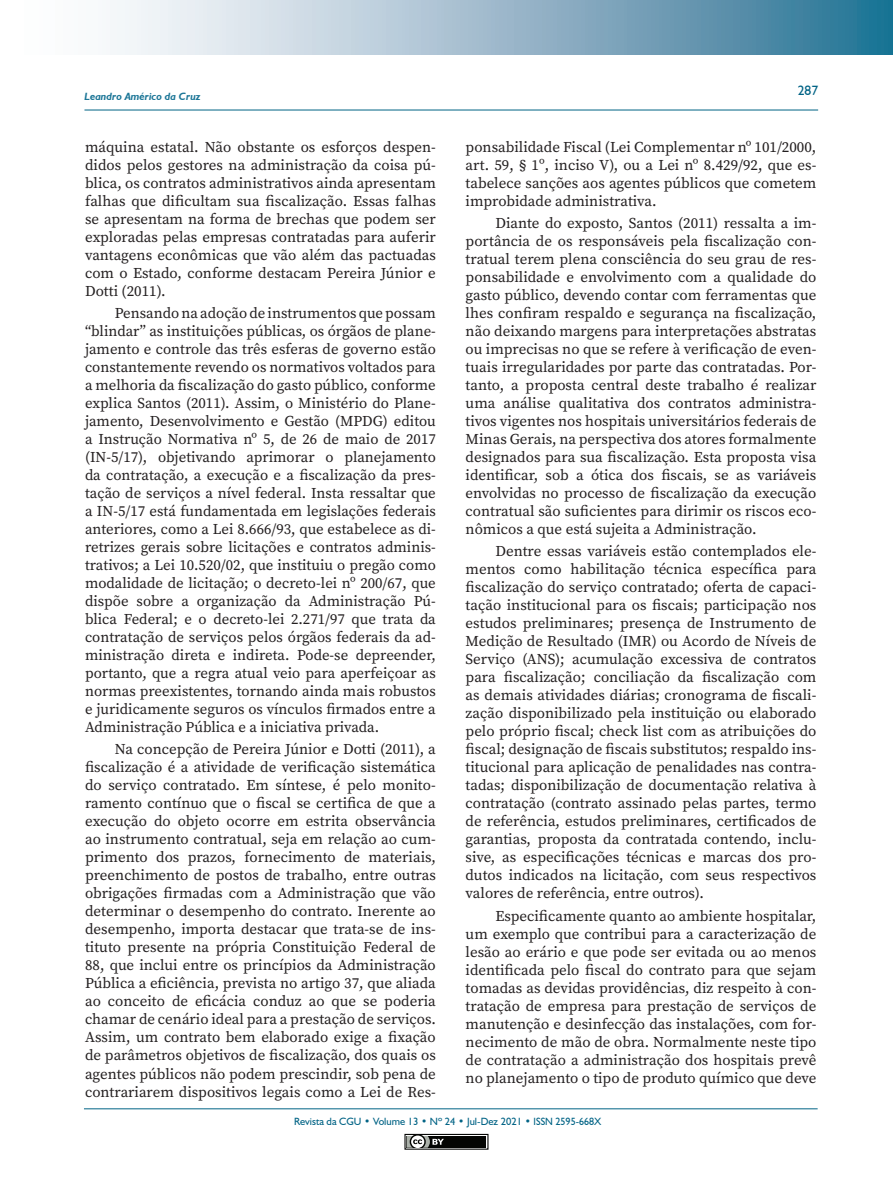
<style>
.page{position:relative;width:893px;height:1191px;background:#fff}
.page>*{position:absolute;margin:0;border:0;box-sizing:border-box;transform-origin:0 0}
.TEXTO_DUAS_COLUNAS{font:15px/18px "Source Serif Variable";color:#231f20;text-align:justify}
.t1{font:13.5px "Humanist 521 BT";color:#006385}
.t2{font:10.5px "Humanist 521 BT";color:#006385}
.t3{font:italic 700 10.5px "Humanist 521 BT";color:#1c7697}
</style>
<div class="page">
<svg style="left:110px;top:0;width:783px;height:54px;background:#96b7c9"></svg>
<hr style="left:84px;top:110px;width:734px;height:1px;background:#006385">
<hr style="left:84px;top:1108px;width:734px;height:1px;background:#006385">
<div style="left:404px;top:1133px;width:84px;height:16px;border:1px solid #040503"></div>
<div style="left:407px;top:1135px;width:79px;height:12px;background:#040503"></div>
<svg style="left:404px;top:1133px;width:40px;height:17px"></svg>
<p class="t3" style="left:84px;top:90px;width:118px">Leandro Américo da Cruz</p>
<p class="TEXTO_DUAS_COLUNAS" style="left:85px;top:138px;width:352px">máquina estatal. Não obstante os esforços despen&shy;didos pelos gestores na administração da coisa pú&shy;blica, os contratos administrativos ainda apresentam falhas que dificultam sua fiscalização. Essas falhas se apresentam na forma de brechas que podem ser exploradas pelas empresas contratadas para auferir vantagens econômicas que vão além das pactuadas com o Estado, conforme destacam Pereira Júnior e Dotti (2011).</p>
<p class="TEXTO_DUAS_COLUNAS" style="left:85px;top:304px;width:352px;text-indent:30px">Pensando na adoção de instrumentos que possam “blindar” as instituições públicas, os órgãos de plane&shy;jamento e controle das três esferas de governo estão constantemente revendo os normativos voltados para a melhoria da fiscalização do gasto público, conforme explica Santos (2011). Assim, o Ministério do Plane&shy;jamento, Desenvolvimento e Gestão (MPDG) editou a Instrução Normativa nº 5, de 26 de maio de 2017 (IN-5/17), objetivando aprimorar o planejamento da contratação, a execução e a fiscalização da pres&shy;tação de serviços a nível federal. Insta ressaltar que a IN-5/17 está fundamentada em legislações federais anteriores, como a Lei 8.666/93, que estabelece as di&shy;retrizes gerais sobre licitações e contratos adminis&shy;trativos; a Lei 10.520/02, que instituiu o pregão como modalidade de licitação; o decreto-lei nº 200/67, que dispõe sobre a organização da Administração Pú&shy;blica Federal; e o decreto-lei 2.271/97 que trata da contratação de serviços pelos órgãos federais da ad&shy;ministração direta e indireta. Pode-se depreender, portanto, que a regra atual veio para aperfeiçoar as normas preexistentes, tornando ainda mais robustos e juridicamente seguros os vínculos firmados entre a Administração Pública e a iniciativa privada.</p>
<p class="TEXTO_DUAS_COLUNAS" style="left:85px;top:740px;width:352px;text-indent:30px">Na concepção de Pereira Júnior e Dotti (2011), a fiscalização é a atividade de verificação sistemática do serviço contratado. Em síntese, é pelo monito&shy;ramento contínuo que o fiscal se certifica de que a execução do objeto ocorre em estrita observância ao instrumento contratual, seja em relação ao cum&shy;primento dos prazos, fornecimento de materiais, preenchimento de postos de trabalho, entre outras obrigações firmadas com a Administração que vão determinar o desempenho do contrato. Inerente ao desempenho, importa destacar que trata-se de ins&shy;tituto presente na própria Constituição Federal de 88, que inclui entre os princípios da Administração Pública a eficiência, prevista no artigo 37, que aliada ao conceito de eficácia conduz ao que se poderia chamar de cenário ideal para a prestação de serviços.<br>Assim, um contrato bem elaborado exige a fixação de parâmetros objetivos de fiscalização, dos quais os agentes públicos não podem prescindir, sob pena de contrariarem dispositivos legais como a Lei de Res-</p>
<p class="t1" style="left:798px;top:83px;width:22px">287</p>
<p class="TEXTO_DUAS_COLUNAS" style="left:466px;top:138px;width:352px">ponsabilidade Fiscal (Lei Complementar nº 101/2000, art. 59, § 1º, inciso V), ou a Lei nº 8.429/92, que es&shy;tabelece sanções aos agentes públicos que cometem improbidade administrativa.</p>
<p class="TEXTO_DUAS_COLUNAS" style="left:466px;top:214px;width:352px;text-indent:30px">Diante do exposto, Santos (2011) ressalta a im&shy;portância de os responsáveis pela fiscalização con&shy;tratual terem plena consciência do seu grau de res&shy;ponsabilidade e envolvimento com a qualidade do gasto público, devendo contar com ferramentas que lhes confiram respaldo e segurança na fiscalização, não deixando margens para interpretações abstratas ou imprecisas no que se refere à verificação de even&shy;tuais irregularidades por parte das contratadas. Por&shy;tanto, a proposta central deste trabalho é realizar uma análise qualitativa dos contratos administra&shy;tivos vigentes nos hospitais universitários federais de Minas Gerais, na perspectiva dos atores formalmente designados para sua fiscalização. Esta proposta visa identificar, sob a ótica dos fiscais, se as variáveis envolvidas no processo de fiscalização da execução contratual são suficientes para dirimir os riscos eco&shy;nômicos a que está sujeita a Administração.</p>
<p class="TEXTO_DUAS_COLUNAS" style="left:466px;top:542px;width:352px;text-indent:30px">Dentre essas variáveis estão contemplados ele&shy;mentos como habilitação técnica específica para fiscalização do serviço contratado; oferta de capaci&shy;tação institucional para os fiscais; participação nos estudos preliminares; presença de Instrumento de Medição de Resultado (IMR) ou Acordo de Níveis de Serviço (ANS); acumulação excessiva de contratos para fiscalização; conciliação da fiscalização com as demais atividades diárias; cronograma de fiscali&shy;zação disponibilizado pela instituição ou elaborado pelo próprio fiscal; check list com as atribuições do fiscal; designação de fiscais substitutos; respaldo ins&shy;titucional para aplicação de penalidades nas contra&shy;tadas; disponibilização de documentação relativa à contratação (contrato assinado pelas partes, termo de referência, estudos preliminares, certificados de garantias, proposta da contratada contendo, inclu&shy;sive, as especificações técnicas e marcas dos pro&shy;dutos indicados na licitação, com seus respectivos valores de referência, entre outros).</p>
<p class="TEXTO_DUAS_COLUNAS" style="left:466px;top:906px;width:352px;text-indent:30px">Especificamente quanto ao ambiente hospitalar, um exemplo que contribui para a caracterização de lesão ao erário e que pode ser evitada ou ao menos identificada pelo fiscal do contrato para que sejam tomadas as devidas providências, diz respeito à con&shy;tratação de empresa para prestação de serviços de manutenção e desinfecção das instalações, com for&shy;necimento de mão de obra. Normalmente neste tipo de contratação a administração dos hospitais prevê no planejamento o tipo de produto químico que deve</p>
<p class="t2" style="left:294px;top:1115px;width:309px">Revista da CGU • Volume 13 • Nº 24 • Jul-Dez 2021 • ISSN 2595-668X</p>
</div>
